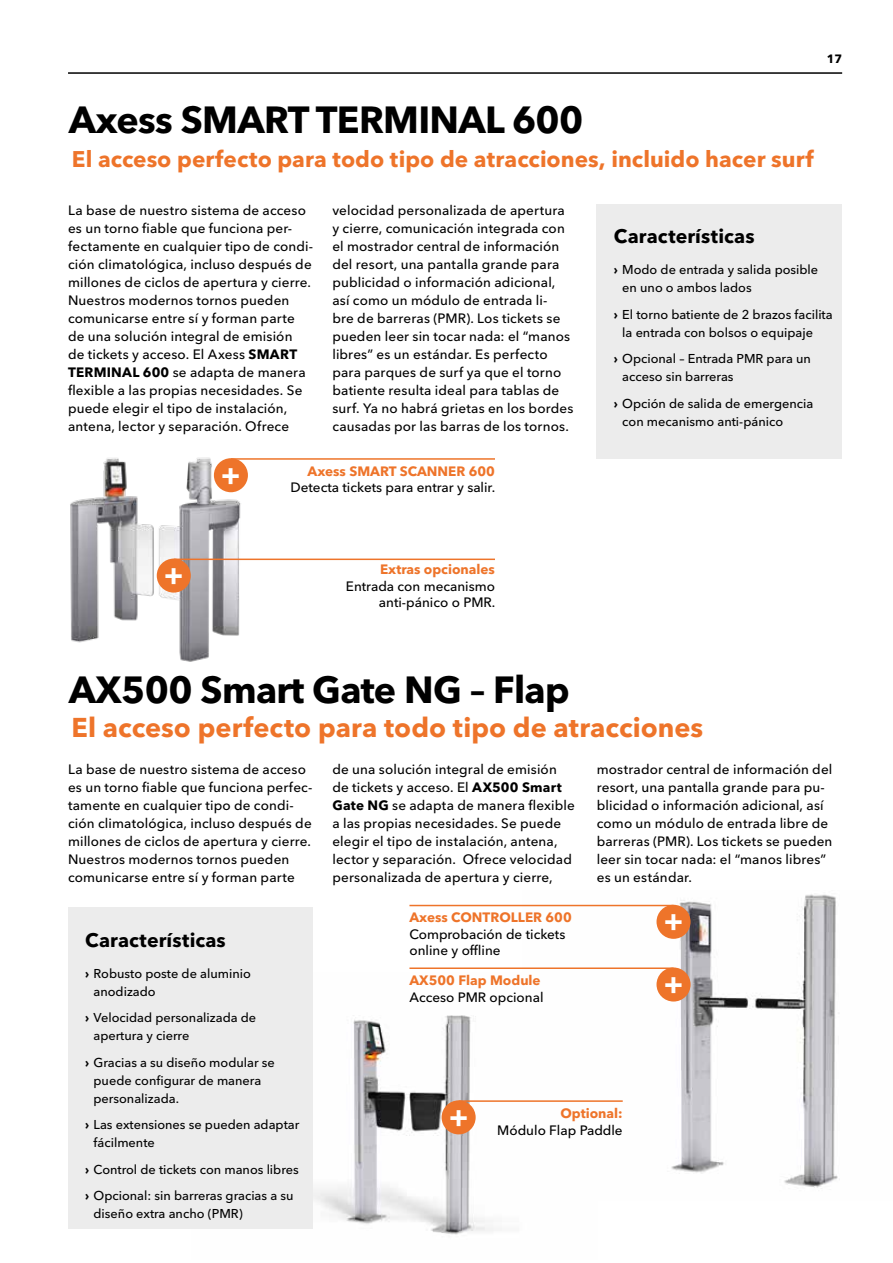
<style>
.page{position:relative;width:893px;height:1263px;background:#fff}
.page>*{position:absolute;margin:0;border:0;box-sizing:border-box;transform-origin:0 0}
.t1{font:700 37.5px "Avenir Next Cyr";letter-spacing:-.02em;color:#000}
.t2{font:700 29.25px "Avenir Next Cyr";color:#fff}
.t3{font:700 27px "Avenir Next Cyr";color:#ee742a}
.t4{font:700 22.5px "Avenir Next Cyr";color:#ee742a}
.t5{font:700 19.5px "Avenir Next Cyr";letter-spacing:.005em;color:#000}
.t6{font:500 13.5px/18px "Avenir Next Cyr";letter-spacing:.01em;color:#000}
.t7{font:700 13.5px "Avenir Next Cyr";color:#ee742a}
.t8{font:500 12.75px/18px "Avenir Next Cyr";color:#000}
.t9{font:700 12px "Avenir Next Cyr";color:#000}
.s1{font-weight:700}
</style>
<div class="page">
<img style="left:313px;top:1015px;width:181px;height:220px">
<img style="left:522px;top:894px;width:316px;height:294px">
<hr style="left:459px;top:1100px;width:164px;height:2px;background:#ee742a">
<div style="left:442px;top:1100px;width:34px;height:34px;background:#ee742a;border-radius:50%"></div>
<hr style="left:409px;top:905px;width:264px;height:1px;background:#ee742a">
<div style="left:656px;top:905px;width:35px;height:34px;background:#ee742a;border-radius:50%"></div>
<hr style="left:409px;top:967px;width:264px;height:2px;background:#ee742a">
<div style="left:656px;top:967px;width:35px;height:34px;background:#ee742a;border-radius:50%"></div>
<hr style="left:68px;top:72px;width:774px;height:2px;background:#000">
<img style="left:70px;top:457px;width:235px;height:205px">
<hr style="left:231px;top:458px;width:264px;height:2px;background:#ee742a">
<div style="left:214px;top:458px;width:34px;height:34px;background:#ee742a;border-radius:50%"></div>
<hr style="left:174px;top:559px;width:321px;height:1px;background:#ee742a">
<div style="left:157px;top:558px;width:34px;height:35px;background:#ee742a;border-radius:50%"></div>
<div style="left:597px;top:204px;width:245px;height:254px;background:#ececec"></div>
<div style="left:68px;top:908px;width:245px;height:321px;background:#ececec"></div>
<p class="t9" style="left:827px;top:52px;width:17px">17</p>
<h1 class="t1" style="left:69px;top:97px;width:516px">Axess SMART TERMINAL 600</h1>
<h3 class="t4" style="left:72px;top:146px;width:743px">El acceso perfecto para todo tipo de atracciones, incluido hacer surf</h3>
<p class="t6" style="left:68px;top:201px;width:247px">La base de nuestro sistema de acceso es un torno fiable que funciona per&shy;fectamente en cualquier tipo de condi&shy;ción climatológica, incluso después de millones de ciclos de apertura y cierre.<br>Nuestros modernos tornos pueden comunicarse entre sí y forman parte de una solución integral de emisión<br>de tickets y acceso. El Axess <span class="s1">SMART TERMINAL 600</span> se adapta de manera flexible a las propias necesidades. Se puede elegir el tipo de instalación, antena, lector y separación. Ofrece</p>
<p class="t6" style="left:332px;top:201px;width:243px">velocidad personalizada de apertura y cierre, comunicación integrada con el mostrador central de información del resort, una pantalla grande para publicidad o información adicional, así como un módulo de entrada li-<br>bre de barreras (PMR). Los tickets se pueden leer sin tocar nada: el “manos libres” es un estándar. Es perfecto para parques de surf ya que el torno batiente resulta ideal para tablas de surf. Ya no habrá grietas en los bordes causadas por las barras de los tornos.</p>
<p class="t7" style="left:308px;top:463px;width:189px">Axess SMART SCANNER 600</p>
<p class="t6" style="left:291px;top:478px;width:206px">Detecta tickets para entrar y salir.</p>
<p class="t7" style="left:380px;top:561px;width:116px">Extras opcionales</p>
<p class="t6" style="left:346px;top:578px;width:151px;line-height:16.5px;text-align:right">Entrada con mecanismo anti-pánico o PMR.</p>
<h3 class="t5" style="left:614px;top:225px;width:142px">Características</h3>
<p class="t8" style="left:622px;top:261px;width:197px;text-indent:-9px"><span class="s1">›</span> Modo de entrada y salida posible en uno o ambos lados</p>
<p class="t8" style="left:622px;top:305px;width:212px;text-indent:-9px"><span class="s1">›</span> El torno batiente de 2 brazos facilita la entrada con bolsos o equipaje</p>
<p class="t8" style="left:622px;top:350px;width:190px;text-indent:-9px"><span class="s1">›</span> Opcional – Entrada PMR para un acceso sin barreras</p>
<p class="t8" style="left:622px;top:394px;width:193px;text-indent:-9px"><span class="s1">›</span> Opción de salida de emergencia con mecanismo anti-pánico</p>
<h1 class="t1" style="left:69px;top:667px;width:502px">AX500 Smart Gate NG – Flap</h1>
<h3 class="t3" style="left:71px;top:711px;width:633px">El acceso perfecto para todo tipo de atracciones</h3>
<p class="t6" style="left:68px;top:760px;width:246px">La base de nuestro sistema de acceso es un torno fiable que funciona perfec&shy;tamente en cualquier tipo de condi&shy;ción climatológica, incluso después de millones de ciclos de apertura y cierre.<br>Nuestros modernos tornos pueden comunicarse entre sí y forman parte</p>
<p class="t6" style="left:332px;top:760px;width:244px">de una solución integral de emisión de tickets y acceso. El <span class="s1">AX500 Smart Gate NG</span> se adapta de manera flexible a las propias necesidades. Se puede elegir el tipo de instalación, antena, lector y separación. Ofrece velocidad personalizada de apertura y cierre,</p>
<p class="t6" style="left:597px;top:760px;width:237px">mostrador central de información del resort, una pantalla grande para pu&shy;blicidad o información adicional, así como un módulo de entrada libre de barreras (PMR). Los tickets se pueden leer sin tocar nada: el “manos libres” es un estándar.</p>
<h3 class="t5" style="left:85px;top:928px;width:142px">Características</h3>
<p class="t8" style="left:94px;top:964px;width:159px;text-indent:-9px"><span class="s1">›</span> Robusto poste de aluminio anodizado</p>
<p class="t8" style="left:94px;top:1009px;width:164px;text-indent:-9px"><span class="s1">›</span> Velocidad personalizada de apertura y cierre</p>
<p class="t8" style="left:94px;top:1053px;width:183px;text-indent:-9px"><span class="s1">›</span> Gracias a su diseño modular se puede configurar de manera personalizada.</p>
<p class="t8" style="left:94px;top:1116px;width:207px;text-indent:-9px"><span class="s1">›</span> Las extensiones se pueden adaptar fácilmente</p>
<p class="t8" style="left:85px;top:1156px;width:215px;line-height:26.5px"><span class="s1">›</span> Control de tickets con manos libres <span class="s1">›</span> Opcional: sin barreras gracias a su</p>
<p class="t8" style="left:94px;top:1205px;width:151px">diseño extra ancho (PMR)</p>
<p class="t7" style="left:409px;top:909px;width:164px">Axess CONTROLLER 600</p>
<p class="t6" style="left:409px;top:926px;width:157px;line-height:16.5px">Comprobación de tickets online y offline</p>
<p class="t7" style="left:409px;top:972px;width:133px">AX500 Flap Module</p>
<p class="t6" style="left:409px;top:988px;width:136px">Acceso PMR opcional</p>
<p class="t7" style="left:560px;top:1105px;width:64px">Optional:</p>
<p class="t6" style="left:497px;top:1121px;width:127px">Módulo Flap Paddle</p>
<h2 class="t2" style="left:664px;top:903px;width:21px">+</h2>
<h2 class="t2" style="left:664px;top:966px;width:21px">+</h2>
</div>
